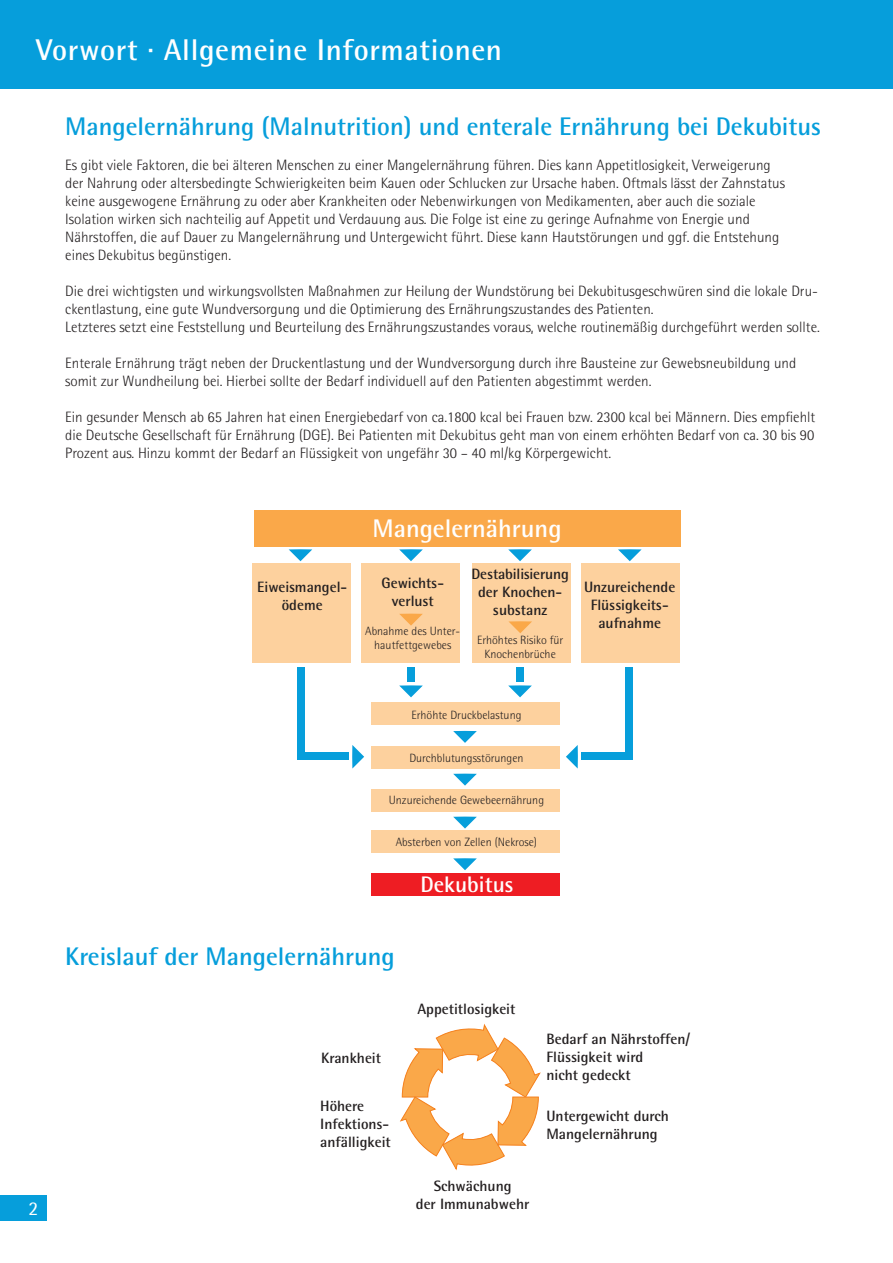
<style>
.page{position:relative;width:893px;height:1263px;background:#fff}
.page>*{position:absolute;margin:0;border:0;box-sizing:border-box;transform-origin:0 0}
.t1{font:700 30px "Rotis Semi Sans";letter-spacing:.02em;color:#fff}
.t2{font:700 25.5px "Rotis Semi Sans";color:#069edb}
.t3{font:700 25.5px "Rotis Semi Sans";color:#fff}
.t4{font:700 22.5px "Rotis Semi Sans";color:#fff}
.t5{font:19.5px "Rotis Semi Sans";color:#fff}
.t6{font:300 15px/18px "Rotis Semi Sans";color:#231f20}
.t7{font:700 15px/18px "Rotis Semi Sans";color:#231f20;text-align:center}
.t8{font:300 12px/14.4px "Rotis Semi Sans";color:#231f20;text-align:center}
</style>
<div class="page">
<div style="left:0;top:0;width:893px;height:88px;background:#069edb"></div>
<div style="left:0;top:1195px;width:47px;height:25px;background:#069edb"></div>
<div style="left:254px;top:510px;width:426px;height:37px;background:#faa849"></div>
<div style="left:252px;top:563px;width:99px;height:100px;background:#fdd19e"></div>
<div style="left:472px;top:563px;width:99px;height:100px;background:#fdd19e"></div>
<div style="left:371px;top:703px;width:188px;height:22px;background:#fdd19e"></div>
<div style="left:371px;top:746px;width:188px;height:23px;background:#fdd19e"></div>
<div style="left:371px;top:789px;width:188px;height:23px;background:#fdd19e"></div>
<div style="left:371px;top:831px;width:188px;height:22px;background:#fdd19e"></div>
<div style="left:371px;top:873px;width:188px;height:22px;background:#ee1d23"></div>
<div style="left:361px;top:563px;width:99px;height:100px;background:#fdd19e"></div>
<div style="left:581px;top:563px;width:99px;height:100px;background:#fdd19e"></div>
<svg style="left:289px;top:549px;width:23px;height:12px"></svg>
<svg style="left:399px;top:549px;width:24px;height:12px"></svg>
<svg style="left:399px;top:614px;width:24px;height:12px"></svg>
<svg style="left:508px;top:621px;width:24px;height:12px"></svg>
<svg style="left:399px;top:685px;width:24px;height:12px"></svg>
<svg style="left:453px;top:731px;width:24px;height:12px"></svg>
<svg style="left:453px;top:774px;width:24px;height:12px"></svg>
<svg style="left:453px;top:816px;width:24px;height:12px"></svg>
<svg style="left:453px;top:858px;width:24px;height:12px"></svg>
<svg style="left:508px;top:685px;width:24px;height:12px"></svg>
<svg style="left:566px;top:745px;width:12px;height:23px"></svg>
<svg style="left:352px;top:745px;width:12px;height:23px"></svg>
<svg style="left:508px;top:549px;width:24px;height:12px"></svg>
<svg style="left:618px;top:549px;width:24px;height:12px"></svg>
<div style="left:408px;top:667px;width:7px;height:15px;background:#069edb"></div>
<div style="left:297px;top:667px;width:7px;height:92px;background:#069edb"></div>
<div style="left:626px;top:667px;width:7px;height:92px;background:#069edb"></div>
<div style="left:581px;top:753px;width:52px;height:7px;background:#069edb"></div>
<div style="left:298px;top:753px;width:51px;height:7px;background:#069edb"></div>
<div style="left:517px;top:667px;width:7px;height:15px;background:#069edb"></div>
<svg style="left:400px;top:1024px;width:140px;height:146px"></svg>
<h1 class="t1" style="left:36px;top:32px;width:467px">Vorwort · Allgemeine Informationen</h1>
<h2 class="t2" style="left:65px;top:111px;width:757px">Mangelernährung (Malnutrition) und enterale Ernährung bei Dekubitus</h2>
<p class="t6" style="left:65px;top:155px;width:721px">Es gibt viele Faktoren, die bei älteren Menschen zu einer Mangelernährung führen. Dies kann Appetitlosigkeit, Verweigerung der Nahrung oder altersbedingte Schwierigkeiten beim Kauen oder Schlucken zur Ursache haben. Oftmals lässt der Zahnstatus keine ausgewogene Ernährung zu oder aber Krankheiten oder Nebenwirkungen von Medikamenten, aber auch die soziale Isolation wirken sich nachteilig auf Appetit und Verdauung aus. Die Folge ist eine zu geringe Aufnahme von Energie und Nährstoffen, die auf Dauer zu Mangelernährung und Untergewicht führt. Diese kann Hautstörungen und ggf. die Entstehung eines Dekubitus begünstigen.</p>
<p class="t6" style="left:65px;top:281px;width:756px">Die drei wichtigsten und wirkungsvollsten Maßnahmen zur Heilung der Wundstörung bei Dekubitusgeschwüren sind die lokale Dru&shy;ckentlastung, eine gute Wundversorgung und die Optimierung des Ernährungszustandes des Patienten.<br>Letzteres setzt eine Feststellung und Beurteilung des Ernährungszustandes voraus, welche routinemäßig durchgeführt werden sollte.</p>
<p class="t6" style="left:65px;top:353px;width:733px">Enterale Ernährung trägt neben der Druckentlastung und der Wundversorgung durch ihre Bausteine zur Gewebsneubildung und somit zur Wundheilung bei. Hierbei sollte der Bedarf individuell auf den Patienten abgestimmt werden.</p>
<p class="t6" style="left:65px;top:407px;width:752px;text-align:justify">Ein gesunder Mensch ab 65 Jahren hat einen Energiebedarf von ca.1800 kcal bei Frauen bzw. 2300 kcal bei Männern. Dies empfiehlt die Deutsche Gesellschaft für Ernährung (DGE). Bei Patienten mit Dekubitus geht man von einem erhöhten Bedarf von ca. 30 bis 90<br>Prozent aus. Hinzu kommt der Bedarf an Flüssigkeit von ungefähr 30 – 40 ml/kg Körpergewicht.</p>
<h2 class="t3" style="left:372px;top:512px;width:191px">Mangelernährung</h2>
<p class="t7" style="left:472px;top:565px;width:99px">Destabilisierung der Knochen&shy;substanz</p>
<p class="t8" style="left:477px;top:633px;width:88px">Erhöhtes Risiko für<br>Knochenbrüche</p>
<p class="t7" style="left:382px;top:574px;width:64px">Gewichts&shy;verlust</p>
<p class="t8" style="left:365px;top:624px;width:97px">Abnahme des Unter&shy;hautfettgewebes</p>
<p class="t7" style="left:257px;top:577px;width:92px">Eiweismangel&shy;ödeme</p>
<p class="t7" style="left:584px;top:577px;width:93px">Unzureichende<br>Flüssigkeits&shy;aufnahme</p>
<p class="t8" style="left:411px;top:707px;width:111px">Erhöhte Druckbelastung</p>
<p class="t8" style="left:409px;top:750px;width:116px">Durchblutungsstörungen</p>
<p class="t8" style="left:389px;top:793px;width:157px">Unzureichende Gewebeernährung</p>
<p class="t8" style="left:396px;top:835px;width:143px">Absterben von Zellen (Nekrose)</p>
<h3 class="t5" style="left:28px;top:1197px;width:11px">2</h3>
<h2 class="t2" style="left:65px;top:940px;width:331px">Kreislauf der Mangelernährung</h2>
<p class="t7" style="left:321px;top:1049px;width:62px">Krankheit</p>
<p class="t7" style="left:320px;top:1097px;width:72px;text-align:left">Höhere<br>Infektions&shy;anfälligkeit</p>
<h3 class="t4" style="left:421px;top:871px;width:94px">Dekubitus</h3>
<p class="t7" style="left:417px;top:1000px;width:100px">Appetitlosigkeit</p>
<p class="t7" style="left:416px;top:1177px;width:115px">Schwächung<br>der Immunabwehr</p>
<p class="t7" style="left:546px;top:1030px;width:145px;text-align:left">Bedarf an Nährstoffen/<br>Flüssigkeit wird<br>nicht gedeckt</p>
<p class="t7" style="left:546px;top:1107px;width:124px;text-align:left">Untergewicht durch<br>Mangelernährung</p>
</div>
